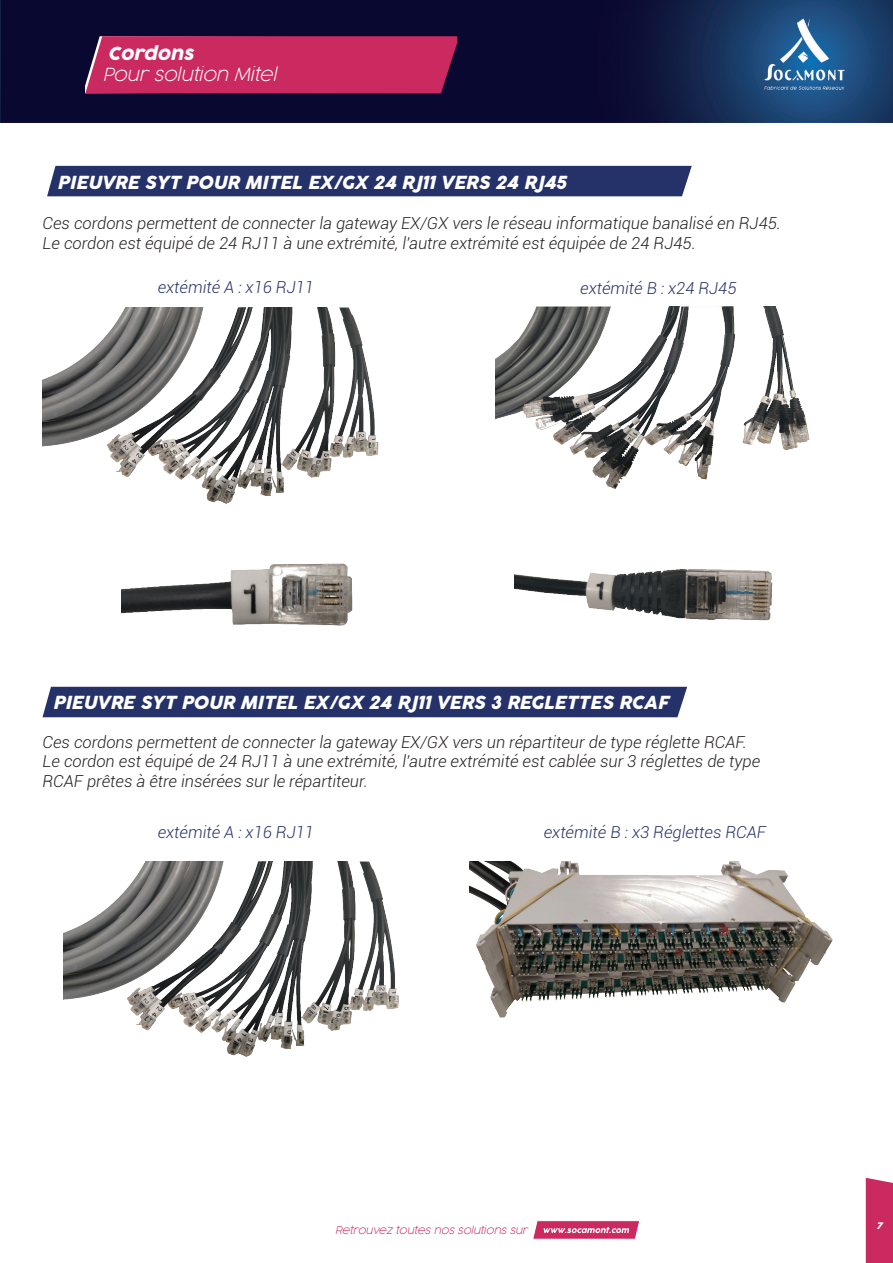
<style>
.page{position:relative;width:893px;height:1263px;background:#fff}
.page>*{position:absolute;margin:0;border:0;box-sizing:border-box;transform-origin:0 0}
.H1_-_PAGE_PRODUIT{font:italic 18px "Cocogoose Pro";letter-spacing:-.01em;color:#fff}
.t1{font:italic 200 18px/21.6px "Cocogoose Pro";color:#fff}
.t2{font:italic 300 16.5px/19.8px "Roboto";color:#231f20}
.t3{font:italic 300 16.5px "Roboto";color:#253169}
.t4{font:italic 200 10.5px "Cocogoose Pro";color:#ca2a60}
.t5{font:italic 9px "Cocogoose Pro";color:#fff}
.s1{font-weight:400}
</style>
<div class="page">
<img style="left:1px;top:0;width:892px;height:122px">
<hr style="left:0;top:0;width:1px;height:122px;background:#12125b">
<div style="left:866px;top:1178px;width:27px;height:85px;background:#ca2a60"></div>
<svg style="left:533px;top:1220px;width:107px;height:19px"></svg>
<div style="left:47px;top:166px;width:645px;height:30px;background:#253169"></div>
<div style="left:43px;top:687px;width:644px;height:30px;background:#253169"></div>
<div style="left:85px;top:36px;width:372px;height:57px;background:#ca2a60"></div>
<img style="left:43px;top:308px;width:336px;height:196px">
<img style="left:496px;top:306px;width:314px;height:183px">
<img style="left:514px;top:569px;width:259px;height:52px">
<img style="left:121px;top:563px;width:232px;height:63px">
<img style="left:64px;top:861px;width:335px;height:196px">
<img style="left:470px;top:861px;width:363px;height:157px">
<p class="t1" style="left:103px;top:42px;width:175px"><span class="s1">Cordons<br></span>Pour solution Mitel</p>
<p class="H1_-_PAGE_PRODUIT" style="left:57px;top:170px;width:511px">PIEUVRE SYT POUR MITEL EX/GX 24 RJ11 VERS 24 RJ45</p>
<p class="t2" style="left:43px;top:212px;width:740px">Ces cordons permettent de connecter la gateway EX/GX vers le réseau informatique banalisé en RJ45.</p>
<p class="t2" style="left:43px;top:232px;width:655px">Le cordon est équipé de 24 RJ11 à une extrémité, l'autre extrémité est équipée de 24 RJ45.</p>
<p class="t3" style="left:158px;top:276px;width:158px">extémité A : x16 RJ11</p>
<p class="t3" style="left:580px;top:276px;width:158px">extémité B : x24 RJ45</p>
<p class="H1_-_PAGE_PRODUIT" style="left:53px;top:691px;width:617px">PIEUVRE SYT POUR MITEL EX/GX 24 RJ11 VERS 3 REGLETTES RCAF</p>
<p class="t2" style="left:43px;top:731px;width:706px">Ces cordons permettent de connecter la gateway EX/GX vers un répartiteur de type réglette RCAF.</p>
<p class="t2" style="left:43px;top:751px;width:719px">Le cordon est équipé de 24 RJ11 à une extrémité, l'autre extrémité est cablée sur 3 réglettes de type<br>RCAF prêtes à être insérées sur le répartiteur.</p>
<p class="t3" style="left:158px;top:820px;width:158px">extémité A : x16 RJ11</p>
<p class="t3" style="left:544px;top:820px;width:224px">extémité B : x3 Réglettes RCAF</p>
<p class="t4" style="left:335px;top:1222px;width:194px">Retrouvez toutes nos solutions sur</p>
<p class="t5" style="left:876px;top:1219px;width:7px">7</p>
</div>
